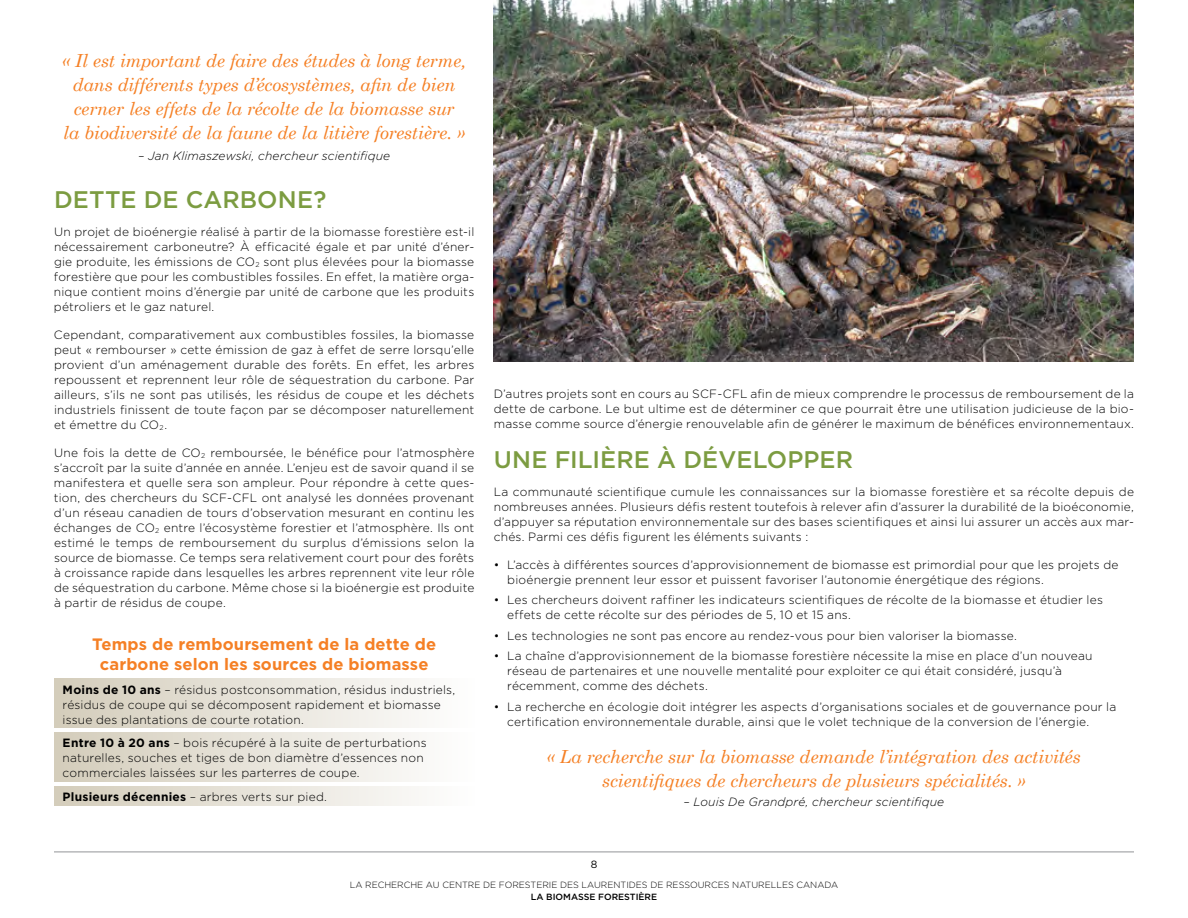
<style>
.page{position:relative;width:1188px;height:918px;background:#fff}
.page>*{position:absolute;margin:0;border:0;box-sizing:border-box;transform-origin:0 0}
.t1{font:500 24px "Gotham";letter-spacing:.005em;color:#7c9c41}
.Page{font:italic 18px/24px "Century Schoolbook";letter-spacing:-.01em;color:#f58025;text-align:center}
.t2{font:700 16.5px/19.5px "Gotham";letter-spacing:.005em;color:#f58025;text-align:center}
.t3{font:300 12px/15px "Gotham";letter-spacing:.015em;color:#000}
.Page-2{font:italic 300 12px "Gotham";letter-spacing:.01em;color:#000}
.t4{font:10.5px "Gotham";color:#000}
.t5{font:300 9px "Gotham";color:#000}
.t6{font:500 9px "Gotham";color:#000}
.s1{font-weight:700}
</style>
<div class="page">
<hr style="left:54px;top:852px;width:1080px;height:1px;background:#939598">
<div style="left:54px;top:678px;width:420px;height:50px;background:linear-gradient(to right,#d4ccba,#fefefe)"></div>
<div style="left:54px;top:732px;width:420px;height:50px;background:linear-gradient(to right,#d4ccba,#fefefe)"></div>
<div style="left:54px;top:786px;width:420px;height:20px;background:linear-gradient(to right,#d4ccba,#fefefe)"></div>
<img style="left:494px;top:0;width:640px;height:362px">
<p class="Page" style="left:62px;top:49px;width:406px">« Il est important de faire des études à long terme, dans différents types d’écosystèmes, afin de bien cerner les effets de la récolte de la biomasse sur<br>la biodiversité de la faune de la litière forestière. »</p>
<p class="Page-2" style="left:138px;top:150px;width:254px">– Jan Klimaszewski, chercheur scientifique</p>
<h3 class="t1" style="left:54px;top:186px;width:274px">DETTE DE CARBONE?</h3>
<p class="t3" style="left:54px;top:224px;width:422px;text-align:justify">Un projet de bioénergie réalisé à partir de la biomasse forestière est-il nécessairement carboneutre? À efficacité égale et par unité d’éner&shy;gie produite, les émissions de CO<sub>2</sub> sont plus élevées pour la biomasse forestière que pour les combustibles fossiles. En effet, la matière orga&shy;nique contient moins d’énergie par unité de carbone que les produits pétroliers et le gaz naturel.</p>
<p class="t3" style="left:54px;top:327px;width:422px;text-align:justify">Cependant, comparativement aux combustibles fossiles, la biomasse peut « rembourser » cette émission de gaz à effet de serre lorsqu’elle provient d’un aménagement durable des forêts. En effet, les arbres repoussent et reprennent leur rôle de séquestration du carbone. Par ailleurs, s’ils ne sont pas utilisés, les résidus de coupe et les déchets industriels finissent de toute façon par se décomposer naturellement et émettre du CO<sub>2</sub>.</p>
<p class="t3" style="left:54px;top:445px;width:422px;text-align:justify">Une fois la dette de CO<sub>2</sub> remboursée, le bénéfice pour l’atmosphère s’accroît par la suite d’année en année. L’enjeu est de savoir quand il se manifestera et quelle sera son ampleur. Pour répondre à cette ques&shy;tion, des chercheurs du SCF-CFL ont analysé les données provenant d’un réseau canadien de tours d’observation mesurant en continu les échanges de CO<sub>2</sub> entre l’écosystème forestier et l’atmosphère. Ils ont estimé le temps de remboursement du surplus d’émissions selon la source de biomasse. Ce temps sera relativement court pour des forêts à croissance rapide dans lesquelles les arbres reprennent vite leur rôle de séquestration du carbone. Même chose si la bioénergie est produite à partir de résidus de coupe.</p>
<h4 class="t2" style="left:92px;top:634px;width:346px">Temps de remboursement de la dette de carbone selon les sources de biomasse</h4>
<p class="t3" style="left:63px;top:682px;width:394px"><span class="s1">Moins de 10 ans</span> – résidus postconsommation, résidus industriels, résidus de coupe qui se décomposent rapidement et biomasse issue des plantations de courte rotation.</p>
<p class="t3" style="left:63px;top:735px;width:366px"><span class="s1">Entre 10 à 20 ans</span> – bois récupéré à la suite de perturbations naturelles, souches et tiges de bon diamètre d’essences non commerciales laissées sur les parterres de coupe.</p>
<p class="t3" style="left:63px;top:789px;width:266px"><span class="s1">Plusieurs décennies</span> – arbres verts sur pied.</p>
<p class="t3" style="left:494px;top:386px;width:642px;text-align:justify">D’autres projets sont en cours au SCF-CFL afin de mieux comprendre le processus de remboursement de la dette de carbone. Le but ultime est de déterminer ce que pourrait être une utilisation judicieuse de la bio&shy;masse comme source d’énergie renouvelable afin de générer le maximum de bénéfices environnementaux.</p>
<h3 class="t1" style="left:494px;top:446px;width:361px">UNE FILIÈRE À DÉVELOPPER</h3>
<p class="t3" style="left:494px;top:484px;width:642px;text-align:justify">La communauté scientifique cumule les connaissances sur la biomasse forestière et sa récolte depuis de nombreuses années. Plusieurs défis restent toutefois à relever afin d’assurer la durabilité de la bioéconomie, d’appuyer sa réputation environnementale sur des bases scientifiques et ainsi lui assurer un accès aux mar&shy;chés. Parmi ces défis figurent les éléments suivants :</p>
<p class="t3" style="left:507px;top:557px;width:613px;text-indent:-14px">• L’accès à différentes sources d’approvisionnement de biomasse est primordial pour que les projets de bioénergie prennent leur essor et puissent favoriser l’autonomie énergétique des régions.</p>
<p class="t3" style="left:507px;top:593px;width:597px;text-indent:-14px">• Les chercheurs doivent raffiner les indicateurs scientifiques de récolte de la biomasse et étudier les effets de cette récolte sur des périodes de 5, 10 et 15 ans.</p>
<p class="t3" style="left:494px;top:628px;width:525px">• Les technologies ne sont pas encore au rendez-vous pour bien valoriser la biomasse.</p>
<p class="t3" style="left:507px;top:648px;width:587px;text-indent:-14px">• La chaîne d’approvisionnement de la biomasse forestière nécessite la mise en place d’un nouveau réseau de partenaires et une nouvelle mentalité pour exploiter ce qui était considéré, jusqu’à récemment, comme des déchets.</p>
<p class="t3" style="left:507px;top:699px;width:611px;text-indent:-14px">• La recherche en écologie doit intégrer les aspects d’organisations sociales et de gouvernance pour la certification environnementale durable, ainsi que le volet technique de la conversion de l’énergie.</p>
<p class="Page" style="left:547px;top:744px;width:536px">« La recherche sur la biomasse demande l’intégration des activités scientifiques de chercheurs de plusieurs spécialités. »</p>
<p class="Page-2" style="left:684px;top:795px;width:262px">– Louis De Grandpré, chercheur scientifique</p>
<p class="t4" style="left:591px;top:858px;width:8px">8</p>
<p class="t5" style="left:350px;top:880px;width:490px">LA RECHERCHE AU CENTRE DE FORESTERIE DES LAURENTIDES DE RESSOURCES NATURELLES CANADA</p>
<p class="t6" style="left:531px;top:892px;width:128px">LA BIOMASSE FORESTIÈRE</p>
</div>
